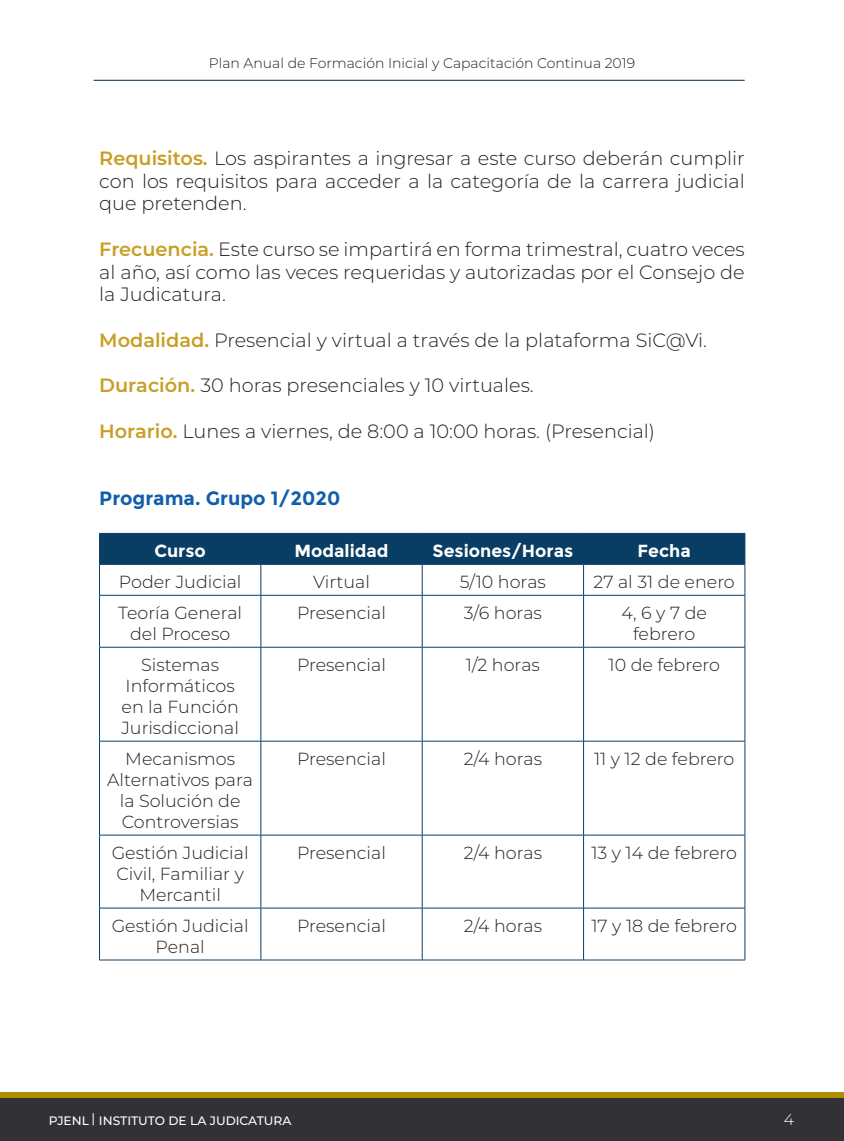
<style>
.page{position:relative;width:844px;height:1141px;background:#fff}
.page>*{position:absolute;margin:0;border:0;box-sizing:border-box;transform-origin:0 0}
.t1{font:300 19.25px/22.8px "Montserrat";color:#231f20;text-align:justify}
.t2{font:700 19.25px "Montserrat";color:#115eac}
.t3{font:300 17.5px/21px "Montserrat";color:#231f20;text-align:center}
.t4{font:700 17.5px "Montserrat";color:#fff}
.t5{font:300 15.75px "Montserrat";color:#fff}
.t6{font:300 14px "Montserrat";color:#231f20}
.t7{font:500 12.25px "Montserrat";color:#fff}
.s1{font-weight:600;color:#c89e25}
</style>
<div class="page">
<div style="left:0;top:1092px;width:843px;height:6px;background:#ad8f00"></div>
<div style="left:0;top:1098px;width:844px;height:43px;background:#323136"></div>
<hr style="left:94px;top:80px;width:650px;height:1px;background:#042945">
<div style="left:100px;top:534px;width:644px;height:30px;background:#083d64"></div>
<hr style="left:99px;top:533px;width:162px;height:1px;background:#0c3f67">
<hr style="left:261px;top:533px;width:161px;height:1px;background:#0c3f67">
<hr style="left:260px;top:534px;width:1px;height:30px;background:#0c3f67">
<hr style="left:422px;top:533px;width:161px;height:1px;background:#0c3f67">
<hr style="left:422px;top:534px;width:1px;height:30px;background:#0c3f67">
<hr style="left:583px;top:533px;width:162px;height:1px;background:#0c3f67">
<hr style="left:583px;top:534px;width:1px;height:30px;background:#0c3f67">
<hr style="left:99px;top:564px;width:162px;height:1px;background:#0c3f67">
<hr style="left:261px;top:564px;width:161px;height:1px;background:#0c3f67">
<hr style="left:260px;top:565px;width:1px;height:30px;background:#0c3f67">
<hr style="left:422px;top:564px;width:161px;height:1px;background:#0c3f67">
<hr style="left:422px;top:565px;width:1px;height:30px;background:#0c3f67">
<hr style="left:583px;top:564px;width:162px;height:1px;background:#0c3f67">
<hr style="left:583px;top:565px;width:1px;height:30px;background:#0c3f67">
<hr style="left:99px;top:595px;width:162px;height:1px;background:#0c3f67">
<hr style="left:261px;top:595px;width:161px;height:1px;background:#0c3f67">
<hr style="left:260px;top:595px;width:1px;height:52px;background:#0c3f67">
<hr style="left:422px;top:595px;width:161px;height:1px;background:#0c3f67">
<hr style="left:422px;top:595px;width:1px;height:52px;background:#0c3f67">
<hr style="left:583px;top:595px;width:162px;height:1px;background:#0c3f67">
<hr style="left:583px;top:595px;width:1px;height:52px;background:#0c3f67">
<hr style="left:99px;top:647px;width:162px;height:1px;background:#0c3f67">
<hr style="left:261px;top:647px;width:161px;height:1px;background:#0c3f67">
<hr style="left:260px;top:647px;width:1px;height:94px;background:#0c3f67">
<hr style="left:422px;top:647px;width:161px;height:1px;background:#0c3f67">
<hr style="left:422px;top:647px;width:1px;height:94px;background:#0c3f67">
<hr style="left:583px;top:647px;width:162px;height:1px;background:#0c3f67">
<hr style="left:583px;top:647px;width:1px;height:94px;background:#0c3f67">
<hr style="left:99px;top:741px;width:162px;height:1px;background:#0c3f67">
<hr style="left:261px;top:741px;width:161px;height:1px;background:#0c3f67">
<hr style="left:260px;top:741px;width:1px;height:94px;background:#0c3f67">
<hr style="left:422px;top:741px;width:161px;height:1px;background:#0c3f67">
<hr style="left:422px;top:741px;width:1px;height:94px;background:#0c3f67">
<hr style="left:583px;top:741px;width:162px;height:1px;background:#0c3f67">
<hr style="left:583px;top:741px;width:1px;height:94px;background:#0c3f67">
<hr style="left:99px;top:835px;width:162px;height:1px;background:#0c3f67">
<hr style="left:261px;top:835px;width:161px;height:1px;background:#0c3f67">
<hr style="left:260px;top:835px;width:1px;height:73px;background:#0c3f67">
<hr style="left:422px;top:835px;width:161px;height:1px;background:#0c3f67">
<hr style="left:422px;top:835px;width:1px;height:73px;background:#0c3f67">
<hr style="left:583px;top:835px;width:162px;height:1px;background:#0c3f67">
<hr style="left:583px;top:835px;width:1px;height:73px;background:#0c3f67">
<hr style="left:99px;top:908px;width:162px;height:1px;background:#0c3f67">
<hr style="left:261px;top:908px;width:161px;height:1px;background:#0c3f67">
<hr style="left:260px;top:908px;width:1px;height:52px;background:#0c3f67">
<hr style="left:422px;top:908px;width:161px;height:1px;background:#0c3f67">
<hr style="left:422px;top:908px;width:1px;height:52px;background:#0c3f67">
<hr style="left:583px;top:908px;width:162px;height:1px;background:#0c3f67">
<hr style="left:583px;top:908px;width:1px;height:52px;background:#0c3f67">
<hr style="left:99px;top:534px;width:1px;height:30px;background:#0c3f67">
<hr style="left:744px;top:534px;width:1px;height:30px;background:#0c3f67">
<hr style="left:99px;top:565px;width:1px;height:30px;background:#0c3f67">
<hr style="left:744px;top:565px;width:1px;height:30px;background:#0c3f67">
<hr style="left:99px;top:595px;width:1px;height:52px;background:#0c3f67">
<hr style="left:744px;top:595px;width:1px;height:52px;background:#0c3f67">
<hr style="left:99px;top:647px;width:1px;height:94px;background:#0c3f67">
<hr style="left:744px;top:647px;width:1px;height:94px;background:#0c3f67">
<hr style="left:99px;top:741px;width:1px;height:94px;background:#0c3f67">
<hr style="left:744px;top:741px;width:1px;height:94px;background:#0c3f67">
<hr style="left:99px;top:835px;width:1px;height:73px;background:#0c3f67">
<hr style="left:744px;top:835px;width:1px;height:73px;background:#0c3f67">
<hr style="left:99px;top:908px;width:1px;height:52px;background:#0c3f67">
<hr style="left:744px;top:908px;width:1px;height:52px;background:#0c3f67">
<hr style="left:99px;top:960px;width:162px;height:1px;background:#0c3f67">
<hr style="left:261px;top:960px;width:161px;height:1px;background:#0c3f67">
<hr style="left:422px;top:960px;width:161px;height:1px;background:#0c3f67">
<hr style="left:583px;top:960px;width:162px;height:1px;background:#0c3f67">
<p class="t6" style="left:209px;top:53px;width:428px">Plan Anual de Formación Inicial y Capacitación Continua 2019</p>
<p class="t1" style="left:99px;top:146px;width:646px"><span class="s1">Requisitos.</span> Los aspirantes a ingresar a este curso deberán cumplir con los requisitos para acceder a la categoría de la carrera judicial que pretenden.</p>
<p class="t1" style="left:99px;top:237px;width:646px"><span class="s1">Frecuencia.</span> Este curso se impartirá en forma trimestral, cuatro veces al año, así como las veces requeridas y autorizadas por el Consejo de la Judicatura.</p>
<p class="t1" style="left:99px;top:328px;width:609px"><span class="s1">Modalidad.</span> Presencial y virtual a través de la plataforma SiC@Vi.</p>
<p class="t1" style="left:99px;top:374px;width:436px"><span class="s1">Duración.</span> 30 horas presenciales y 10 virtuales.</p>
<p class="t1" style="left:99px;top:419px;width:557px"><span class="s1">Horario.</span> Lunes a viernes, de 8:00 a 10:00 horas. (Presencial)</p>
<p class="t2" style="left:99px;top:487px;width:242px">Programa. Grupo 1/2020</p>
<p class="t4" style="left:154px;top:541px;width:53px">Curso</p>
<p class="t4" style="left:294px;top:541px;width:96px">Modalidad</p>
<p class="t4" style="left:432px;top:541px;width:142px">Sesiones/Horas</p>
<p class="t4" style="left:637px;top:541px;width:55px">Fecha</p>
<p class="t3" style="left:119px;top:571px;width:124px">Poder Judicial</p>
<p class="t3" style="left:313px;top:571px;width:58px">Virtual</p>
<p class="t3" style="left:459px;top:571px;width:88px">5/10 horas</p>
<p class="t3" style="left:593px;top:571px;width:143px">27 al 31 de enero</p>
<p class="t3" style="left:118px;top:602px;width:125px">Teoría General del Proceso</p>
<p class="t3" style="left:297px;top:602px;width:90px">Presencial</p>
<p class="t3" style="left:463px;top:602px;width:79px">3/6 horas</p>
<p class="t3" style="left:621px;top:602px;width:87px">4, 6 y 7 de febrero</p>
<p class="t3" style="left:121px;top:654px;width:119px">Sistemas<br>Informáticos en la Función<br>Jurisdiccional</p>
<p class="t3" style="left:297px;top:654px;width:90px">Presencial</p>
<p class="t3" style="left:465px;top:654px;width:76px">1/2 horas</p>
<p class="t3" style="left:608px;top:654px;width:113px">10 de febrero</p>
<p class="t3" style="left:107px;top:748px;width:147px">Mecanismos<br>Alternativos para la Solución de<br>Controversias</p>
<p class="t3" style="left:297px;top:748px;width:90px">Presencial</p>
<p class="t3" style="left:463px;top:748px;width:80px">2/4 horas</p>
<p class="t3" style="left:594px;top:748px;width:142px">11 y 12 de febrero</p>
<p class="t3" style="left:112px;top:842px;width:138px">Gestión Judicial<br>Civil, Familiar y<br>Mercantil</p>
<p class="t3" style="left:297px;top:842px;width:90px">Presencial</p>
<p class="t3" style="left:463px;top:842px;width:80px">2/4 horas</p>
<p class="t3" style="left:591px;top:842px;width:147px">13 y 14 de febrero</p>
<p class="t3" style="left:112px;top:915px;width:138px">Gestión Judicial<br>Penal</p>
<p class="t3" style="left:297px;top:915px;width:90px">Presencial</p>
<p class="t3" style="left:463px;top:915px;width:80px">2/4 horas</p>
<p class="t3" style="left:591px;top:915px;width:147px">17 y 18 de febrero</p>
<p class="t7" style="left:49px;top:1112px;width:244px">PJENL INSTITUTO DE LA JUDICATURA</p>
<p class="t5" style="left:783px;top:1109px;width:12px">4</p>
</div>
